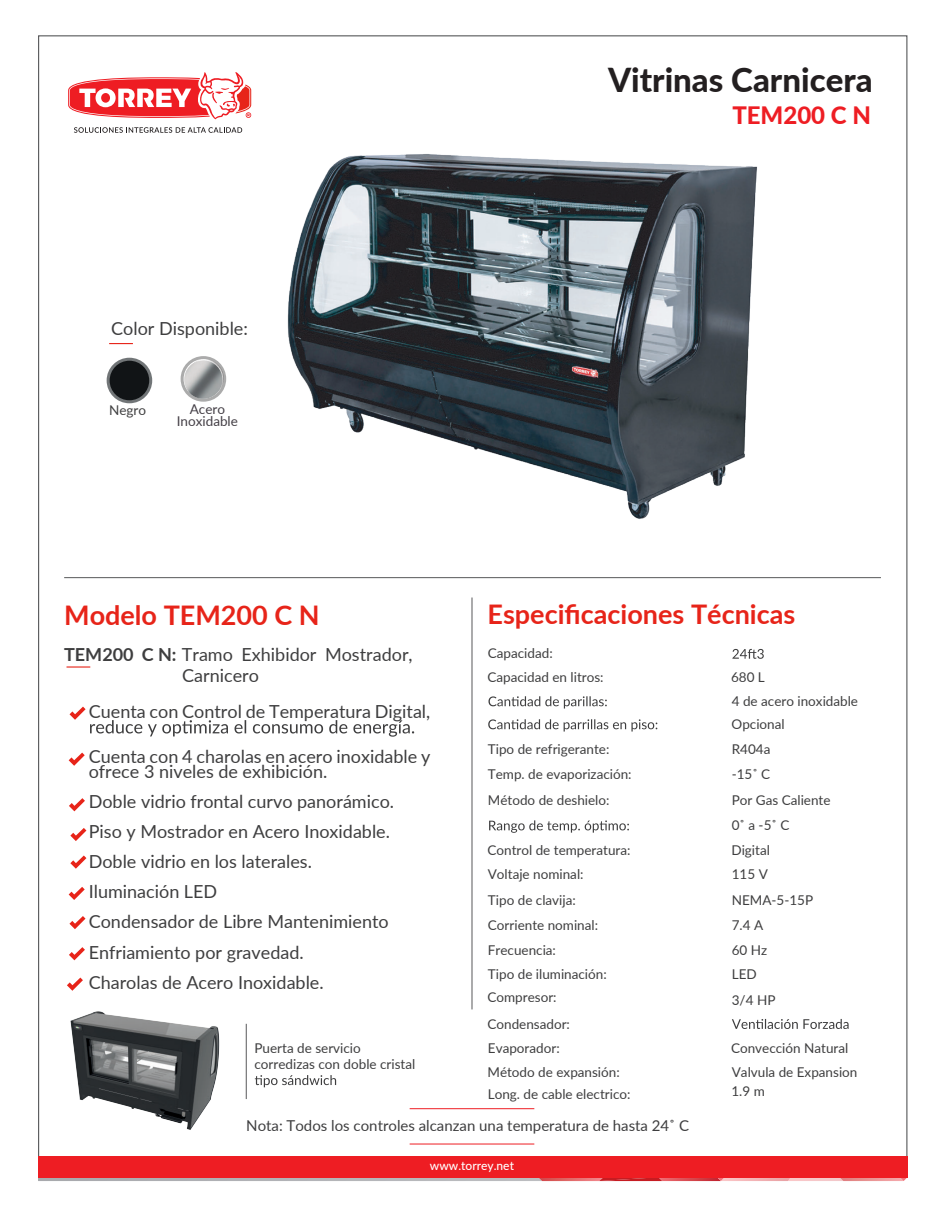
<style>
.page{position:relative;width:944px;height:1214px;background:#fff}
.page>*{position:absolute;margin:0;border:0;box-sizing:border-box;transform-origin:0 0}
.t1{font:800 33px "Lato";color:#231f20}
.t2{font:700 27px "Lato";color:#e72419}
.t3{font:800 24px "Lato";color:#ee1d23}
.t4{font:18px/30px "Lato";color:#3e3e3f}
.t5{font:15px "Lato";color:#3e3e3f}
.t6{font:13.5px/24px "Lato";color:#3e3e3f}
.t7{font:13.5px/12px "Lato";color:#433e45;text-align:center}
.t8{font:500 12px "Lato";color:#fff}
.s1{font-weight:700}
</style>
<div class="page">
<svg style="left:38px;top:1177px;width:869px;height:4px;background:#d07c80"></svg>
<svg style="left:74px;top:127px;width:168px;height:6px"></svg>
<hr style="left:471px;top:597px;width:1px;height:412px;background:#57585a">
<hr style="left:64px;top:577px;width:817px;height:1px;background:#57585a">
<div style="left:38px;top:1156px;width:869px;height:21px;background:#ee1d23"></div>
<hr style="left:409px;top:1108px;width:125px;height:1px;background:#ee1d23">
<hr style="left:409px;top:1143px;width:125px;height:1px;background:#ee1d23">
<svg style="left:66px;top:666px;width:24px;height:1px"></svg>
<svg style="left:732px;top:649px;width:31px;height:10px"></svg>
<svg style="left:488px;top:696px;width:118px;height:12px"></svg>
<svg style="left:489px;top:820px;width:140px;height:12px"></svg>
<svg style="left:732px;top:1019px;width:116px;height:10px"></svg>
<svg style="left:69px;top:752px;width:16px;height:13px"></svg>
<svg style="left:70px;top:828px;width:16px;height:13px"></svg>
<svg style="left:70px;top:855px;width:16px;height:13px"></svg>
<svg style="left:69px;top:947px;width:16px;height:13px"></svg>
<svg style="left:69px;top:887px;width:16px;height:13px"></svg>
<svg style="left:69px;top:916px;width:16px;height:13px"></svg>
<svg style="left:67px;top:977px;width:16px;height:13px"></svg>
<svg style="left:69px;top:798px;width:16px;height:13px"></svg>
<div style="left:108px;top:359px;width:43px;height:43px;background:#111416;border-radius:50%"></div>
<div style="left:107px;top:358px;width:45px;height:45px;border:3px solid #717577;border-radius:50%"></div>
<svg style="left:69px;top:706px;width:345px;height:30px"></svg>
<svg style="left:109px;top:343px;width:24px;height:1px"></svg>
<hr style="left:246px;top:1023px;width:1px;height:76px;background:#57585a">
<svg style="left:255px;top:1075px;width:81px;height:12px"></svg>
<svg style="left:488px;top:719px;width:169px;height:12px"></svg>
<img style="left:39px;top:1004px;width:181px;height:129px">
<svg style="left:68px;top:72px;width:184px;height:48px"></svg>
<img style="left:287px;top:154px;width:470px;height:365px">
<svg style="left:184px;top:357px;width:42px;height:42px"></svg>
<div style="left:181px;top:356px;width:45px;height:46px;border:3px solid #ababab;border-radius:50%"></div>
<img style="left:186px;top:359px;width:38px;height:38px;border-radius:19px">
<img style="left:184px;top:360px;width:38px;height:39px;border-radius:19px">
<h1 class="t1" style="left:608px;top:55px;width:266px">Vitrinas Carnicera</h1>
<h3 class="t3" style="left:732px;top:97px;width:140px">TEM200 C N</h3>
<h3 class="t4" style="left:111px;top:313px;width:138px">Color Disponible:</h3>
<p class="t6" style="left:109px;top:398px;width:39px">Negro</p>
<p class="t7" style="left:177px;top:403px;width:63px">Acero<br>Inoxidable</p>
<h2 class="t2" style="left:64px;top:595px;width:257px">Modelo TEM200 C N</h2>
<h3 class="t4" style="left:182px;top:643px;width:232px;line-height:20.7px;text-indent:-118px"><span class="s1">TEM200 C N:</span> Tramo Exhibidor Mostrador,<br>Carnicero</h3>
<h3 class="t4" style="left:89px;top:696px;width:343px">Cuenta con Control de Temperatura Digital,</h3>
<h3 class="t4" style="left:89px;top:748px;width:343px;line-height:15px">Cuenta con 4 charolas en acero inoxidable y ofrece 3 niveles de exhibición.</h3>
<h3 class="t4" style="left:89px;top:786px;width:307px">Doble vidrio frontal curvo panorámico.<br>Piso y Mostrador en Acero Inoxidable.<br>Doble vidrio en los laterales.<br>Iluminación LED<br>Condensador de Libre Mantenimiento<br>Enfriamiento por gravedad.<br>Charolas de Acero Inoxidable.</h3>
<p class="t6" style="left:254px;top:1039px;width:162px;line-height:16.2px">Puerta de servicio corredizas con doble cristal</p>
<h2 class="t2" style="left:487px;top:594px;width:309px">Especificaciones Técnicas</h2>
<p class="t6" style="left:487px;top:640px;width:118px">Capacidad:<br>Capacidad en litros:</p>
<p class="t6" style="left:488px;top:736px;width:123px">Tipo de refrigerante:</p>
<p class="t6" style="left:488px;top:762px;width:145px">Temp. de evaporización:</p>
<p class="t6" style="left:488px;top:787px;width:123px">Método de deshielo:</p>
<p class="t6" style="left:731px;top:664px;width:35px">680 L</p>
<p class="t6" style="left:731px;top:688px;width:128px">4 de acero inoxidable</p>
<p class="t6" style="left:731px;top:711px;width:55px">Opcional</p>
<p class="t6" style="left:731px;top:736px;width:40px">R404a</p>
<p class="t6" style="left:731px;top:761px;width:100px;line-height:25.8px">-15˚ C<br>Por Gas Caliente</p>
<p class="t6" style="left:731px;top:813px;width:59px">0˚ a -5˚ C</p>
<p class="t6" style="left:487px;top:837px;width:145px">Control de temperatura:</p>
<p class="t6" style="left:731px;top:837px;width:40px">Digital</p>
<p class="t6" style="left:488px;top:861px;width:97px">Voltaje nominal:</p>
<p class="t6" style="left:731px;top:861px;width:38px">115 V</p>
<p class="t6" style="left:488px;top:887px;width:89px">Tipo de clavija:</p>
<p class="t6" style="left:731px;top:887px;width:83px">NEMA-5-15P</p>
<p class="t6" style="left:488px;top:912px;width:112px">Corriente nominal:</p>
<p class="t6" style="left:731px;top:912px;width:33px">7.4 A</p>
<p class="t6" style="left:488px;top:937px;width:70px">Frecuencia:</p>
<p class="t6" style="left:487px;top:962px;width:121px;line-height:23px">Tipo de iluminación:<br>Compresor:</p>
<p class="t6" style="left:487px;top:1011px;width:134px">Condensador:<br>Evaporador:<br>Método de expansión:</p>
<p class="t6" style="left:731px;top:937px;width:37px">60 Hz<br>LED</p>
<p class="t6" style="left:731px;top:987px;width:45px">3/4 HP</p>
<p class="t6" style="left:731px;top:1035px;width:128px">Convección Natural<br>Valvula de Expansion</p>
<p class="t6" style="left:487px;top:1081px;width:144px">Long. de cable electrico:</p>
<p class="t6" style="left:731px;top:1079px;width:35px">1.9 m</p>
<p class="t5" style="left:246px;top:1114px;width:444px">Nota: Todos los controles alcanzan una temperatura de hasta 24˚ C</p>
<p class="t8" style="left:430px;top:1156px;width:86px">www.torrey.net</p>
</div>
